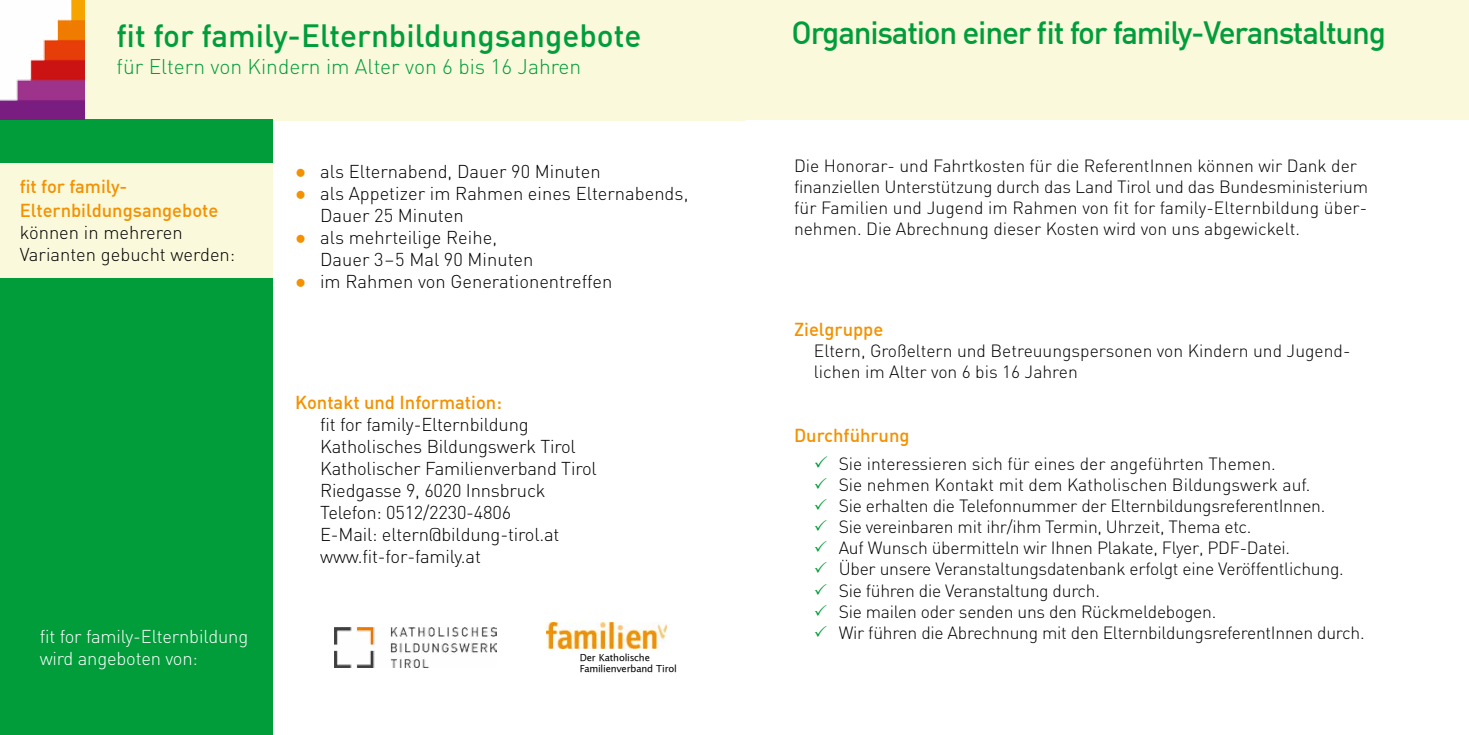
<style>
.page{position:relative;width:1469px;height:735px;background:#fff}
.page>*{position:absolute;margin:0;border:0;box-sizing:border-box;transform-origin:0 0}
.t1{font:500 31.5px "DIN Pro";letter-spacing:-.04em;color:#009d3a}
.t2{font:500 31.5px "DIN Pro";color:#009d3a}
.t3{font:300 21px "DIN";color:#009d3a}
.t4{font:300 18.38px/22.1px "DIN";letter-spacing:-.01em;color:#000}
.t5{font:500 18.38px/24.5px "DIN Pro";color:#f39100}
.t6{font:300 18.38px/22.1px "DIN";letter-spacing:-.01em;color:#fff}
.t7{font:300 17.5px/21px "DIN";letter-spacing:-.01em;color:#000}
.t8{font:9.62px/11.4px "Lucida Sans";letter-spacing:-.02em;color:#000}
.s1{font-family:"Verdana";font-weight:400;color:#f39100}
</style>
<div class="page">
<div style="left:84px;top:0;width:660px;height:120px;background:#fbf9db"></div>
<div style="left:0;top:119px;width:273px;height:615px;background:#009d3a"></div>
<div style="left:0;top:164px;width:273px;height:114px;background:#fbf9db"></div>
<img style="left:546px;top:622px;width:120px;height:26px">
<img style="left:334px;top:627px;width:162px;height:39px">
<img style="left:0;top:0;width:84px;height:119px">
<div style="left:724px;top:0;width:744px;height:119px;background:#fbf9db"></div>
<h1 class="t2" style="left:117px;top:11px;width:526px">fit for family-Elternbildungsangebote</h1>
<p class="t3" style="left:117px;top:54px;width:466px">für Eltern von Kindern im Alter von 6 bis 16 Jahren</p>
<p class="t5" style="left:20px;top:172px;width:200px">fit for family-<br>Elternbildungsangebote</p>
<p class="t4" style="left:20px;top:221px;width:217px">können in mehreren<br>Varianten gebucht werden:</p>
<p class="t6" style="left:40px;top:624px;width:210px">fit for family-Elternbildung wird angeboten von:</p>
<p class="t4" style="left:295px;top:160px;width:307px"><span class="s1">●</span> als Elternabend, Dauer 90 Minuten</p>
<p class="t4" style="left:320px;top:182px;width:370px;text-indent:-25px"><span class="s1">●</span> als Appetizer im Rahmen eines Elternabends,<br>Dauer 25 Minuten</p>
<p class="t4" style="left:320px;top:226px;width:215px;text-indent:-25px"><span class="s1">●</span> als mehrteilige Reihe,<br>Dauer 3 – 5 Mal 90 Minuten</p>
<p class="t4" style="left:295px;top:270px;width:318px"><span class="s1">●</span> im Rahmen von Generationentreffen</p>
<p class="t5" style="left:295px;top:388px;width:208px">Kontakt und Information:</p>
<p class="t4" style="left:320px;top:412px;width:278px">fit for family-Elternbildung<br>Katholisches Bildungswerk Tirol<br>Katholischer Familienverband Tirol<br>Riedgasse 9, 6020 Innsbruck<br>Telefon: 0512/2230-4806<br>E-Mail: eltern@bildung-tirol.at www.fit-for-family.at</p>
<p class="t8" style="left:579px;top:651px;width:99px">Der Katholische<br>Familienverband Tirol</p>
<h1 class="t1" style="left:791px;top:8px;width:596px">Organisation einer fit for family-Veranstaltung</h1>
<p class="t7" style="left:794px;top:155px;width:575px">Die Honorar- und Fahrtkosten für die ReferentInnen können wir Dank der finanziellen Unterstützung durch das Land Tirol und das Bundesministerium für Familien und Jugend im Rahmen von fit for family-Elternbildung über&shy;nehmen. Die Abrechnung dieser Kosten wird von uns abgewickelt.</p>
<p class="t5" style="left:794px;top:316px;width:91px">Zielgruppe</p>
<p class="t7" style="left:814px;top:340px;width:538px">Eltern, Großeltern und Betreuungspersonen von Kindern und Jugend&shy;lichen im Alter von 6 bis 16 Jahren</p>
<p class="t5" style="left:794px;top:422px;width:117px">Durchführung</p>
<p class="t7" style="left:838px;top:453px;width:527px">Sie interessieren sich für eines der angeführten Themen.<br>Sie nehmen Kontakt mit dem Katholischen Bildungswerk auf.<br>Sie erhalten die Telefonnummer der ElternbildungsreferentInnen.<br>Sie vereinbaren mit ihr/ihm Termin, Uhrzeit, Thema etc.<br>Auf Wunsch übermitteln wir Ihnen Plakate, Flyer, PDF-Datei.<br>Über unsere Veranstaltungsdatenbank erfolgt eine Veröffentlichung.<br>Sie führen die Veranstaltung durch.<br>Sie mailen oder senden uns den Rückmeldebogen.<br>Wir führen die Abrechnung mit den ElternbildungsreferentInnen durch.</p>
</div>
